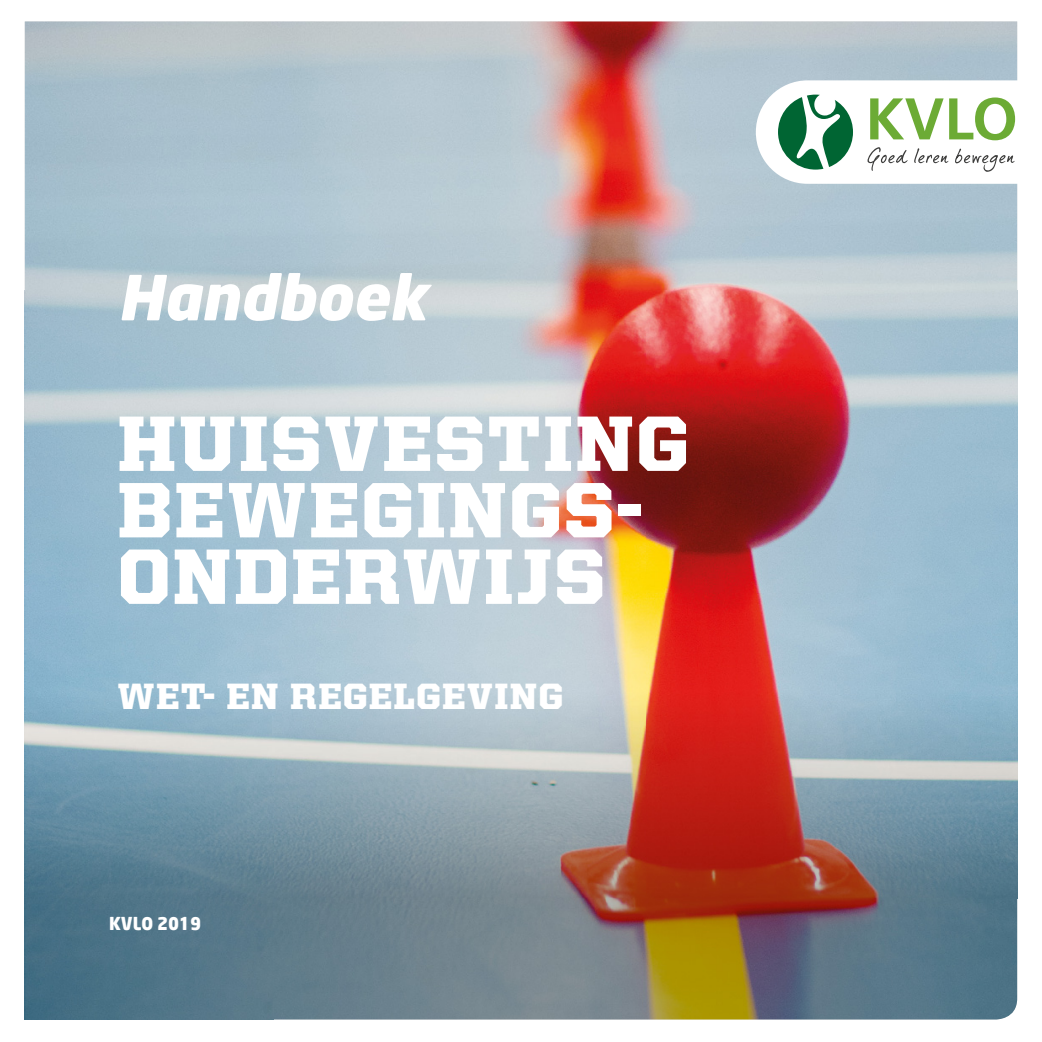
<style>
.page{position:relative;width:1042px;height:1042px;background:#fff}
.page>*{position:absolute;margin:0;border:0;box-sizing:border-box;transform-origin:0 0}
.t1{font:900 78.75px/66.5px "United Serif Reg";letter-spacing:.02em;color:#fff}
.t2{font:italic 900 61.25px "Neo Sans";color:#fff}
.t3{font:900 36.75px "United Serif Reg";letter-spacing:.03em;color:#fff}
.t4{font:900 17.5px "Neo Sans";letter-spacing:-.005em;color:#fff;scale:.95 1}
</style>
<div class="page">
<img style="left:25px;top:21px;width:992px;height:269px">
<img style="left:25px;top:290px;width:992px;height:729px">
<svg style="left:756px;top:80px;width:261px;height:104px"></svg>
<p class="t2" style="left:117px;top:258px;width:311px">Handboek</p>
<p class="t1" style="left:117px;top:409px;width:573px">HUISVESTING<br>BEWEGINGS-<br>ONDERWIJS</p>
<p class="t3" style="left:117px;top:676px;width:447px">WET- EN REGELGEVING</p>
<p class="t4" style="left:109px;top:911px;width:98px">KVLO 2019</p>
</div>
